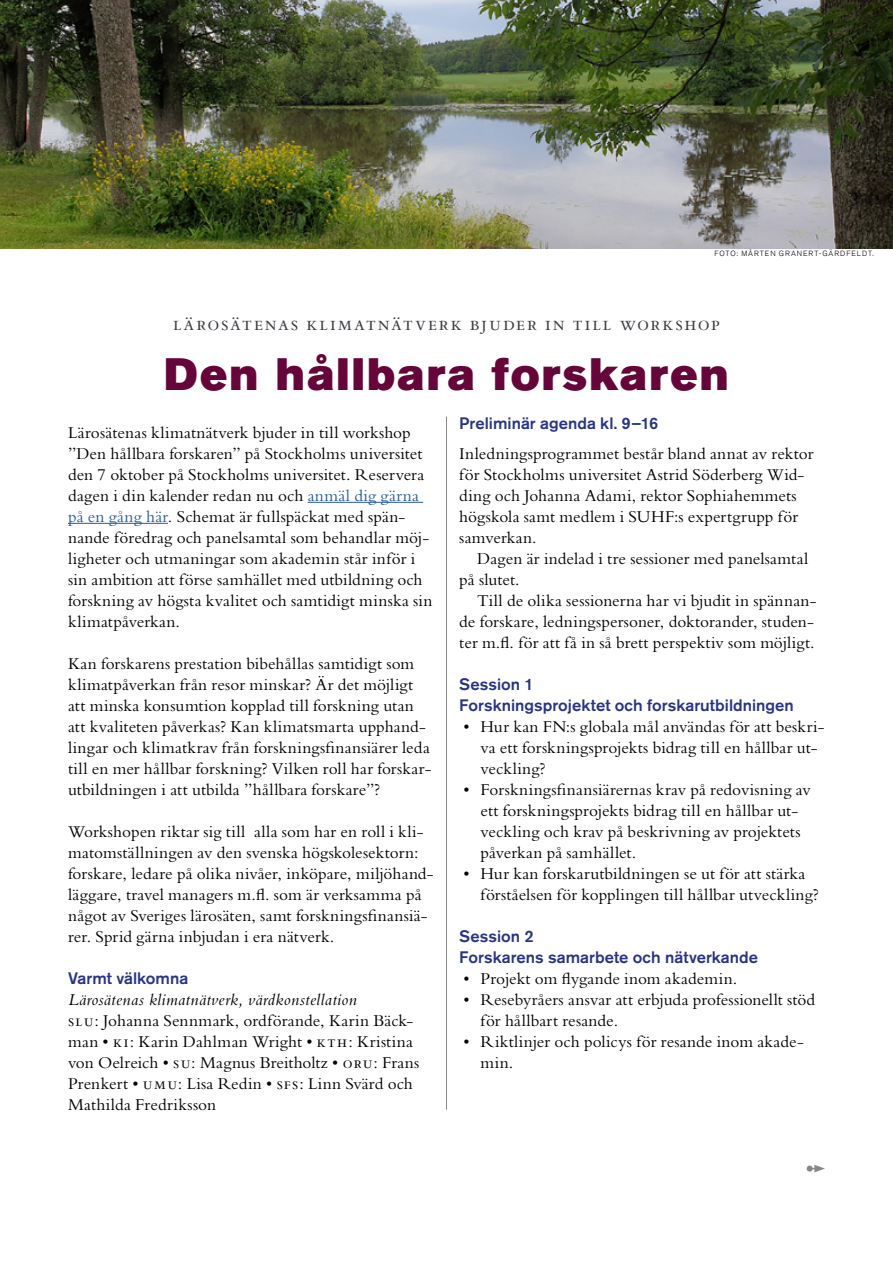
<style>
.page{position:relative;width:893px;height:1263px;background:#fff}
.page>*{position:absolute;margin:0;border:0;box-sizing:border-box;transform-origin:0 0}
.t1{font:45px "Akzidenz Grotesk Std Super";letter-spacing:.05em;color:#650539}
.t2{font:21px "Bembo Std";letter-spacing:.085em;color:#3b3c43}
.t3{font:17.25px/21px "Bembo Std";letter-spacing:.025em;color:#000}
.t4{font:17.25px/21px "Bembo Std";letter-spacing:.005em;color:#000}
.t5{font:17.25px/21px "Bembo Std";letter-spacing:.055em;color:#000}
.t6{font:italic 17.25px "Bembo Std";letter-spacing:.02em;color:#000}
.t7{font:500 16.5px/21px "Akzidenz Grotesk Std";color:#283583}
.t8{font:300 7.5px "Akzidenz Grotesk Std";letter-spacing:.125em;color:#000}
.s1{color:#275b9b}
</style>
<div class="page">
<img style="left:0;top:0;width:893px;height:249px">
<hr style="left:308px;top:502px;width:115px;height:1px;background:#275b9b">
<hr style="left:68px;top:523px;width:100px;height:1px;background:#275b9b">
<svg style="left:807px;top:1165px;width:18px;height:7px"></svg>
<hr style="left:446px;top:417px;width:1px;height:693px;background:#86888c">
<p class="t8" style="left:714px;top:249px;width:161px">FOTO: MÅRTEN GRANERT-GÄRDFELDT.</p>
<p class="t2" style="left:173px;top:311px;width:548px">lärosätenas klimatnätverk bjuder in till workshop</p>
<h1 class="t1" style="left:164px;top:348px;width:566px">Den hållbara forskaren</h1>
<p class="t3" style="left:68px;top:421px;width:366px">Lärosätenas klimatnätverk bjuder in till workshop ”Den hållbara forskaren” på Stockholms universitet den 7 oktober på Stockholms universitet. Reservera dagen i din kalender redan nu och <span class="s1">anmäl dig gärna på en gång här</span>. Schemat är fullspäckat med spän&shy;nande föredrag och panelsamtal som behandlar möj&shy;ligheter och utmaningar som akademin står inför i sin ambition att förse samhället med utbildning och forskning av högsta kvalitet och samtidigt minska sin klimatpåverkan.</p>
<p class="t3" style="left:68px;top:652px;width:365px">Kan forskarens prestation bibehållas samtidigt som klimatpåverkan från resor minskar? Är det möjligt att minska konsumtion kopplad till forskning utan att kvaliteten påverkas? Kan klimatsmarta upphand&shy;lingar och klimatkrav från forskningsfinansiärer leda till en mer hållbar forskning? Vilken roll har forskar&shy;utbildningen i att utbilda ”hållbara forskare”?</p>
<p class="t3" style="left:68px;top:820px;width:367px">Workshopen riktar sig till alla som har en roll i kli&shy;matomställningen av den svenska högskolesektorn: forskare, ledare på olika nivåer, inköpare, miljöhand&shy;läggare, travel managers m.fl. som är verksamma på något av Sveriges lärosäten, samt forskningsfinansiä&shy;rer. Sprid gärna inbjudan i era nätverk.</p>
<p class="t7" style="left:68px;top:967px;width:122px">Varmt välkomna</p>
<p class="t6" style="left:68px;top:989px;width:290px">Lärosätenas klimatnätverk, värdkonstellation</p>
<p class="t3" style="left:68px;top:1009px;width:353px">slu: Johanna Sennmark, ordförande, Karin Bäck&shy;man • ki: Karin Dahlman Wright • kth: Kristina von Oelreich • su: Magnus Breitholtz • oru: Frans Prenkert • umu: Lisa Redin • sfs: Linn Svärd och Mathilda Fredriksson</p>
<p class="t7" style="left:459px;top:412px;width:201px">Preliminär agenda kl. 9–16</p>
<p class="t3" style="left:459px;top:442px;width:356px">Inledningsprogrammet består bland annat av rektor för Stockholms universitet Astrid Söderberg Wid&shy;ding och Johanna Adami, rektor Sophiahemmets högskola samt medlem i SUHF:s expertgrupp för samverkan.</p>
<p class="t5" style="left:459px;top:547px;width:350px;text-indent:18px">Dagen är indelad i tre sessioner med panelsamtal på slutet.</p>
<p class="t3" style="left:459px;top:589px;width:359px;text-indent:18px">Till de olika sessionerna har vi bjudit in spännan&shy;de forskare, ledningspersoner, doktorander, studen&shy;ter m.fl. för att få in så brett perspektiv som möjligt.</p>
<p class="t7" style="left:459px;top:673px;width:336px">Session 1<br>Forskningsprojektet och forskarutbildningen</p>
<p class="t3" style="left:480px;top:715px;width:346px;text-indent:-17px">• Hur kan FN:s globala mål användas för att beskri&shy;va ett forskningsprojekts bidrag till en hållbar ut&shy;veckling?</p>
<p class="t3" style="left:480px;top:778px;width:332px;text-indent:-17px">• Forskningsfinansiärernas krav på redovisning av ett forskningsprojekts bidrag till en hållbar ut&shy;veckling och krav på beskrivning av projektets påverkan på samhället.</p>
<p class="t3" style="left:480px;top:862px;width:340px;text-indent:-17px">• Hur kan forskarutbildningen se ut för att stärka förståelsen för kopplingen till hållbar utveckling?</p>
<p class="t7" style="left:459px;top:925px;width:300px">Session 2<br>Forskarens samarbete och nätverkande</p>
<p class="t3" style="left:463px;top:967px;width:275px">• Projekt om flygande inom akademin.</p>
<p class="t4" style="left:480px;top:988px;width:336px;text-indent:-17px">• Resebyråers ansvar att erbjuda professionellt stöd för hållbart resande.</p>
<p class="t3" style="left:480px;top:1030px;width:325px;text-indent:-17px">• Riktlinjer och policys för resande inom akade&shy;min.</p>
</div>
